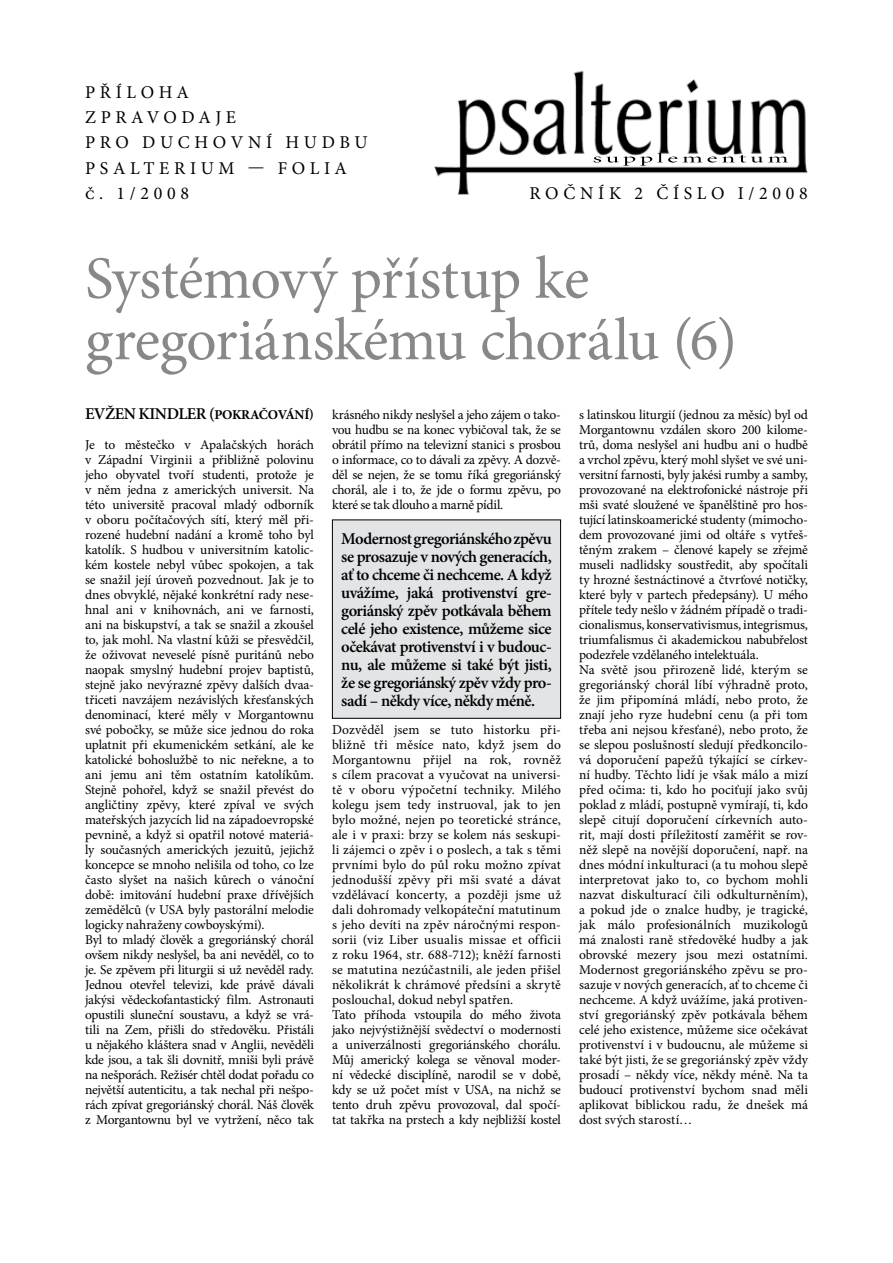
<style>
.page{position:relative;width:893px;height:1263px;background:#fff}
.page>*{position:absolute;margin:0;border:0;box-sizing:border-box;transform-origin:0 0}
.t1{font:60px/61.5px "Minion Pro";letter-spacing:-.015em;color:#87888a}
.t2{font:18px/25.2px "Minion Pro";letter-spacing:.26em;color:#000}
.t3{font:600 16.5px/18px "Minion Pro";letter-spacing:-.03em;color:#000;text-align:justify}
.t4{font:13.5px/15px "Minion Pro";letter-spacing:-.005em;color:#000}
.s1{font-weight:700;font-size:13.5px}
</style>
<div class="page">
<div style="left:332px;top:520px;width:229px;height:198px;background:#e3e4e5"></div>
<div style="left:332px;top:519px;width:229px;height:200px;border:1px solid #000"></div>
<img style="left:434px;top:70px;width:374px;height:124px">
<svg style="left:594px;top:153px;width:83px;height:13px"></svg>
<svg style="left:683px;top:155px;width:105px;height:8px"></svg>
<h2 class="t2" style="left:85px;top:80px;width:105px">PŘÍLOHA<br>Z prav</h2>
<h2 class="t2" style="left:163px;top:105px;width:32px">o daj</h2>
<h2 class="t2" style="left:85px;top:105px;width:263px;text-indent:141px">E<br>pr odu chovn íhudbu<br>PSALTERIUM — FOLIA č. 1/2008</h2>
<h2 class="t2" style="left:529px;top:180px;width:280px">ročn ík 2 čísl o I/2008</h2>
<h1 class="t1" style="left:85px;top:248px;width:653px">Systémový přístup ke gregoriánskému chorálu (6)</h1>
<p class="t3" style="left:85px;top:405px;width:230px">EVŽEN KINDLER (<span class="s1">POKRAČOVÁNÍ)</span></p>
<p class="t4" style="left:85px;top:437px;width:231px">Je to městečko v Apalačských horách v Západní Virginii a přibližně polovinu jeho obyvatel tvoří studenti, protože je v něm jedna z amerických universit. Na této universitě pracoval mladý odborník v oboru počítačových sítí, který měl při&shy;rozené hudební nadání a kromě toho byl katolík. S hudbou v universitním katolic&shy;kém kostele nebyl vůbec spokojen, a tak se snažil její úroveň pozvednout. Jak je to dnes obvyklé, nějaké konkrétní rady nese&shy;hnal ani v knihovnách, ani ve farnosti, ani na biskupství, a tak se snažil a zkoušel to, jak mohl. Na vlastní kůži se přesvědčil, že oživovat neveselé písně puritánů nebo naopak smyslný hudební projev baptistů, stejně jako nevýrazné zpěvy dalších dvaa&shy;třiceti navzájem nezávislých křesťanských denominací, které měly v Morgantownu své pobočky, se může sice jednou do roka uplatnit při ekumenickém setkání, ale ke katolické bohoslužbě to nic neřekne, a to ani jemu ani těm ostatním katolíkům.<br>Stejně pohořel, když se snažil převést do angličtiny zpěvy, které zpíval ve svých mateřských jazycích lid na západoevropské pevnině, a když si opatřil notové materiá&shy;ly současných amerických jezuitů, jejichž koncepce se mnoho nelišila od toho, co lze často slyšet na našich kůrech o vánoční době: imitování hudební praxe dřívějších zemědělců (v USA byly pastorální melodie logicky nahraženy cowboyskými).<br>Byl to mladý člověk a gregoriánský chorál ovšem nikdy neslyšel, ba ani nevěděl, co to je. Se zpěvem při liturgii si už nevěděl rady.<br>Jednou otevřel televizi, kde právě dávali jakýsi vědeckofantastický film. Astronauti opustili sluneční soustavu, a když se vrá&shy;tili na Zem, přišli do středověku. Přistáli u nějakého kláštera snad v Anglii, nevěděli kde jsou, a tak šli dovnitř, mniši byli právě na nešporách. Režisér chtěl dodat pořadu co největší autenticitu, a tak nechal při nešpo&shy;rách zpívat gregoriánský chorál. Náš člověk z Morgantownu byl ve vytržení, něco tak</p>
<p class="t4" style="left:332px;top:407px;width:231px;text-align:justify">krásného nikdy neslyšel a jeho zájem o tako&shy;vou hudbu se na konec vybičoval tak, že se obrátil přímo na televizní stanici s prosbou o informace, co to dávali za zpěvy. A dozvě&shy;děl se nejen, že se tomu říká gregoriánský chorál, ale i to, že jde o formu zpěvu, po které se tak dlouho a marně pídil.</p>
<p class="t3" style="left:341px;top:530px;width:212px">Modernost gregoriánského zpěvu se prosazuje v nových generacích, ať to chceme či nechceme. A když uvážíme, jaká protivenství gre&shy;goriánský zpěv potkávala během celé jeho existence, můžeme sice očekávat protivenství i v budouc&shy;nu, ale můžeme si také být jisti, že se gregoriánský zpěv vždy pro&shy;sadí – někdy více, někdy méně.</p>
<p class="t4" style="left:332px;top:722px;width:230px">Dozvěděl jsem se tuto historku při&shy;bližně tři měsíce nato, když jsem do Morgantownu přijel na rok, rovněž s cílem pracovat a vyučovat na universi&shy;tě v oboru výpočetní techniky. Milého kolegu jsem tedy instruoval, jak to jen bylo možné, nejen po teoretické stránce, ale i v praxi: brzy se kolem nás seskupi&shy;li zájemci o zpěv i o poslech, a tak s těmi prvními bylo do půl roku možno zpívat jednodušší zpěvy při mši svaté a dávat vzdělávací koncerty, a později jsme už dali dohromady velkopáteční matutinum s jeho devíti na zpěv náročnými respon&shy;sorii (viz Liber usualis missae et officii z roku 1964, str. 688-712); kněží farnosti se matutina nezúčastnili, ale jeden přišel několikrát k chrámové předsíni a skrytě poslouchal, dokud nebyl spatřen.<br>Tato příhoda vstoupila do mého života jako nejvýstižnější svědectví o modernosti a univerzálnosti gregoriánského chorálu.<br>Můj americký kolega se věnoval moder&shy;ní vědecké disciplíně, narodil se v době, kdy se už počet míst v USA, na nichž se tento druh zpěvu provozoval, dal spočí&shy;tat takřka na prstech a kdy nejbližší kostel</p>
<p class="t4" style="left:579px;top:407px;width:231px">s latinskou liturgií (jednou za měsíc) byl od Morgantownu vzdálen skoro 200 kilome&shy;trů, doma neslyšel ani hudbu ani o hudbě a vrchol zpěvu, který mohl slyšet ve své uni&shy;versitní farnosti, byly jakési rumby a samby, provozované na elektrofonické nástroje při mši svaté sloužené ve španělštině pro hos&shy;tující latinskoamerické studenty (mimocho&shy;dem provozované jimi od oltáře s vytřeš&shy;těným zrakem – členové kapely se zřejmě museli nadlidsky soustředit, aby spočítali ty hrozné šestnáctinové a čtvrťové notičky, které byly v partech předepsány). U mého přítele tedy nešlo v žádném případě o tradi&shy;cionalismus, konservativismus, integrismus, triumfalismus či akademickou nabubřelost podezřele vzdělaného intelektuála.<br>Na světě jsou přirozeně lidé, kterým se gregoriánský chorál líbí výhradně proto, že jim připomíná mládí, nebo proto, že znají jeho ryze hudební cenu (a při tom třeba ani nejsou křesťané), nebo proto, že se slepou poslušností sledují předkoncilo&shy;vá doporučení papežů týkající se církev&shy;ní hudby. Těchto lidí je však málo a mizí před očima: ti, kdo ho pociťují jako svůj poklad z mládí, postupně vymírají, ti, kdo slepě citují doporučení církevních auto&shy;rit, mají dosti příležitostí zaměřit se rov&shy;něž slepě na novější doporučení, např. na dnes módní inkulturaci (a tu mohou slepě interpretovat jako to, co bychom mohli nazvat diskulturací čili odkulturněním), a pokud jde o znalce hudby, je tragické, jak málo profesionálních muzikologů má znalosti raně středověké hudby a jak obrovské mezery jsou mezi ostatními.<br>Modernost gregoriánského zpěvu se pro&shy;sazuje v nových generacích, ať to chceme či nechceme. A když uvážíme, jaká protiven&shy;ství gregoriánský zpěv potkávala během celé jeho existence, můžeme sice očekávat protivenství i v budoucnu, ale můžeme si také být jisti, že se gregoriánský zpěv vždy prosadí – někdy více, někdy méně. Na ta budoucí protivenství bychom snad měli aplikovat biblickou radu, že dnešek má dost svých starostí…</p>
</div>
